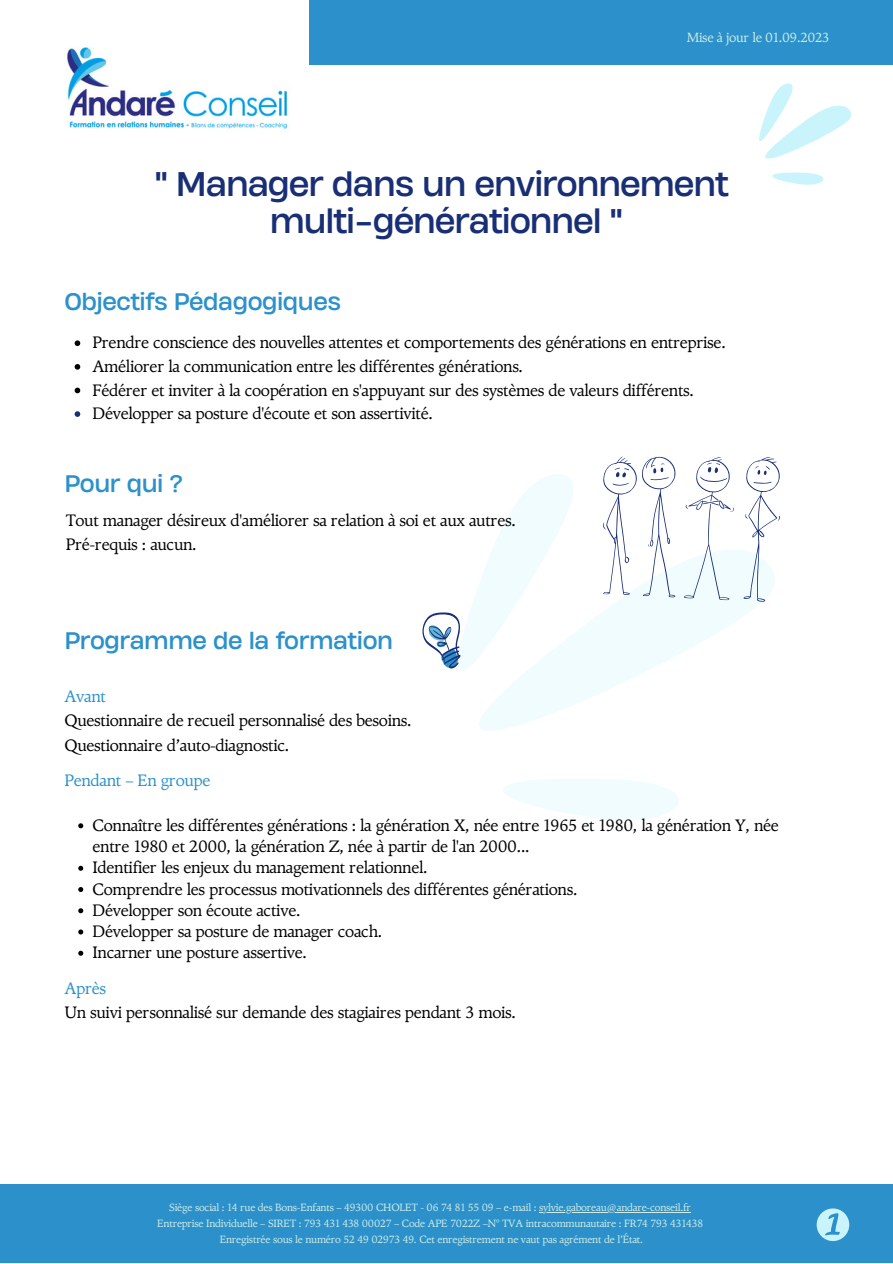
<style>
.page{position:relative;width:893px;height:1264px;background:#fff}
.page>*{position:absolute;margin:0;border:0;box-sizing:border-box;transform-origin:0 0}
.t1{font:32.1px/37px "Heading Now 74";letter-spacing:-.035em;color:#192f75;text-align:center}
.t2{font:22.5px "Heading Now 74";letter-spacing:-.02em;color:#2c91cb}
.t3{font:16.5px/21.3px "TY Serif";letter-spacing:-.02em;color:#000001}
.t4{font:16.5px "TY Serif";letter-spacing:-.02em;color:#2c91cb}
.t5{font:13.2px "TY Serif";letter-spacing:-.02em;color:#ceece5}
.t6{font:10.5px/15.8px "TY Serif";letter-spacing:-.02em;color:#ceece5;text-align:center}
</style>
<div class="page">
<div style="left:0;top:1184px;width:892px;height:78px;background:#2c91cb"></div>
<div style="left:309px;top:0;width:583px;height:65px;background:#2c91cb"></div>
<svg style="left:759px;top:83px;width:93px;height:102px"></svg>
<svg style="left:816px;top:1208px;width:33px;height:32px"></svg>
<svg style="left:422px;top:456px;width:357px;height:364px"></svg>
<img style="left:67px;top:47px;width:220px;height:82px">
<svg style="left:75px;top:340px;width:5px;height:6px"></svg>
<svg style="left:75px;top:364px;width:5px;height:5px"></svg>
<svg style="left:75px;top:387px;width:5px;height:6px"></svg>
<svg style="left:75px;top:411px;width:5px;height:6px"></svg>
<hr style="left:539px;top:1212px;width:151px;height:1px;background:#ceece5">
<svg style="left:78px;top:823px;width:5px;height:5px"></svg>
<svg style="left:78px;top:865px;width:5px;height:5px"></svg>
<svg style="left:78px;top:887px;width:5px;height:5px"></svg>
<svg style="left:78px;top:908px;width:5px;height:5px"></svg>
<svg style="left:78px;top:929px;width:5px;height:5px"></svg>
<svg style="left:78px;top:950px;width:5px;height:5px"></svg>
<p class="t5" style="left:686px;top:28px;width:144px">Mise à jour le 01.09.2023</p>
<h1 class="t1" style="left:155px;top:164px;width:575px">" Manager dans un environnement multi-générationnel "</h1>
<h2 class="t2" style="left:64px;top:285px;width:278px">Objectifs Pédagogiques</h2>
<p class="t3" style="left:93px;top:330px;width:634px;line-height:23.5px">Prendre conscience des nouvelles attentes et comportements des générations en entreprise.<br>Améliorer la communication entre les différentes générations.<br>Fédérer et inviter à la coopération en s'appuyant sur des systèmes de valeurs différents.<br>Développer sa posture d'écoute et son assertivité.</p>
<h2 class="t2" style="left:64px;top:467px;width:120px">Pour qui ?</h2>
<p class="t3" style="left:66px;top:507px;width:451px;line-height:24.8px">Tout manager désireux d'améliorer sa relation à soi et aux autres.<br>Pré-requis : aucun.</p>
<h2 class="t2" style="left:64px;top:623px;width:330px">Programme de la formation</h2>
<p class="t4" style="left:64px;top:685px;width:43px">Avant</p>
<p class="t3" style="left:64px;top:708px;width:349px;line-height:24.3px">Questionnaire de recueil personnalisé des besoins.<br>Questionnaire d’auto-diagnostic.</p>
<p class="t4" style="left:64px;top:769px;width:147px">Pendant – En groupe</p>
<p class="t3" style="left:93px;top:814px;width:687px">Connaître les différentes générations : la génération X, née entre 1965 et 1980, la génération Y, née entre 1980 et 2000, la génération Z, née à partir de l'an 2000...<br>Identifier les enjeux du management relationnel.<br>Comprendre les processus motivationnels des différentes générations.<br>Développer son écoute active.<br>Développer sa posture de manager coach.<br>Incarner une posture assertive.</p>
<p class="t4" style="left:64px;top:976px;width:43px">Après</p>
<p class="t3" style="left:64px;top:1001px;width:453px">Un suivi personnalisé sur demande des stagiaires pendant 3 mois.</p>
<p class="t6" style="left:157px;top:1199px;width:547px">Siège social : 14 rue des Bons-Enfants – 49300 CHOLET - 06 74 81 55 09 – e-mail : sylvie.gaboreau@andare-conseil.fr<br>Entreprise Individuelle – SIRET : 793 431 438 00027 – Code APE 7022Z –N° TVA intracommunautaire : FR74 793 431438<br>Enregistrée sous le numéro 52 49 02973 49. Cet enregistrement ne vaut pas agrément de l’État.</p>
</div>
